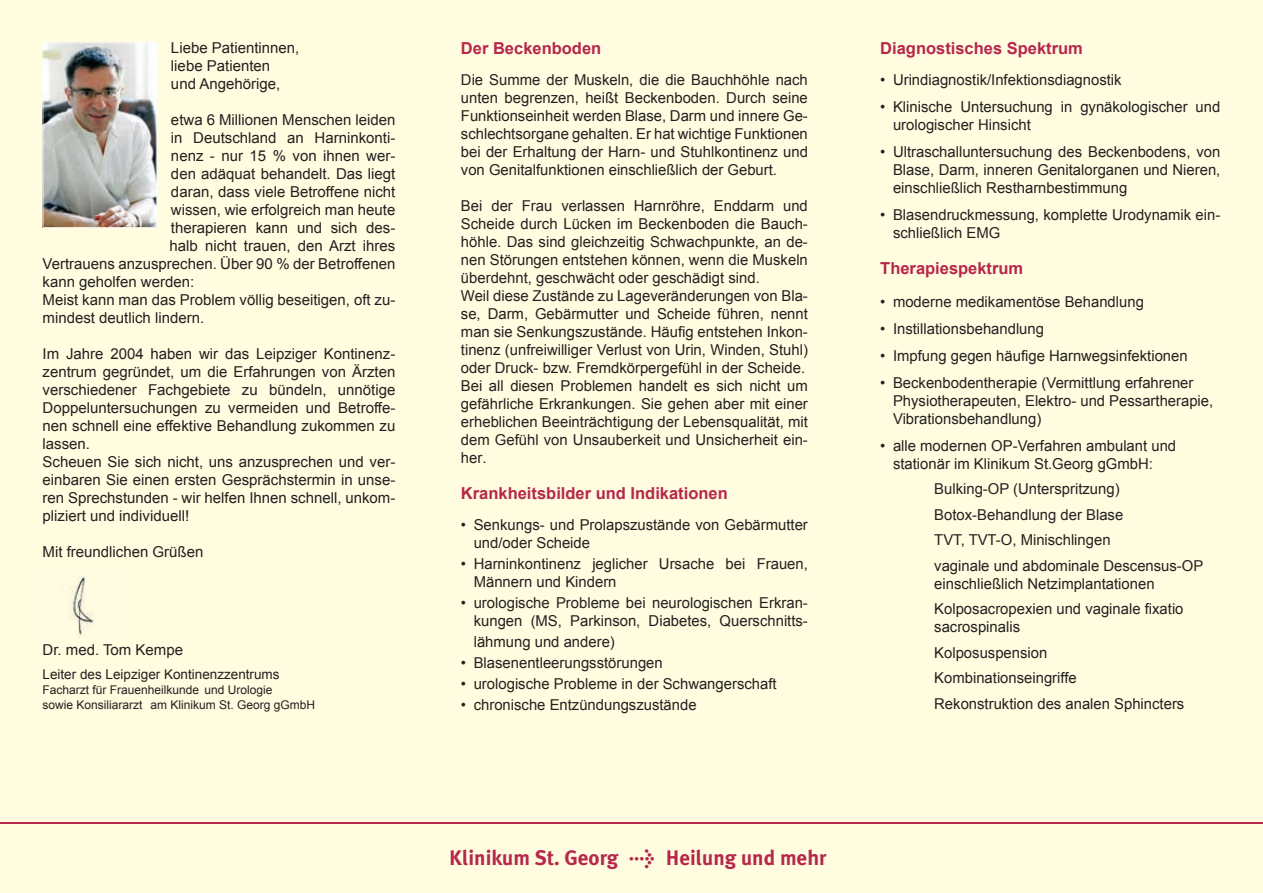
<style>
.page{position:relative;width:1263px;height:893px;background:#fffce0}
.page>*{position:absolute;margin:0;border:0;box-sizing:border-box;transform-origin:0 0}
.t1{font:700 21px "Meta Plus";color:#b6274b}
.t2{font:700 16.5px "Arial";color:#b6274b}
.t3{font:15px/18px "Arial";color:#231f20}
.t4{font:13.5px "Arial";color:#231f20}
.t5{font:12px/15px "Arial";color:#231f20}
</style>
<div class="page">
<hr style="left:0;top:822px;width:1263px;height:2px;background:#b6274b">
<img style="left:43px;top:43px;width:114px;height:185px">
<img style="left:68px;top:576px;width:26px;height:62px">
<p class="t3" style="left:171px;top:39px;width:130px">Liebe Patientinnen, liebe Patienten<br>und Angehörige,</p>
<p class="t3" style="left:171px;top:111px;width:226px">etwa 6 Millionen Menschen leiden</p>
<p class="t3" style="left:171px;top:129px;width:226px">in Deutschland an Harninkonti-</p>
<p class="t3" style="left:171px;top:147px;width:226px">nenz - nur 15 % von ihnen wer-</p>
<p class="t3" style="left:171px;top:165px;width:226px">den adäquat behandelt. Das liegt</p>
<p class="t3" style="left:171px;top:183px;width:226px">daran, dass viele Betroffene nicht</p>
<p class="t3" style="left:171px;top:201px;width:226px">wissen, wie erfolgreich man heute</p>
<p class="t3" style="left:171px;top:219px;width:226px">therapieren kann und sich des-</p>
<p class="t3" style="left:169px;top:237px;width:227px">halb nicht trauen, den Arzt ihres</p>
<p class="t3" style="left:43px;top:255px;width:354px">Vertrauens anzusprechen. Über 90 % der Betroffenen</p>
<p class="t3" style="left:43px;top:273px;width:153px">kann geholfen werden:</p>
<p class="t3" style="left:43px;top:291px;width:354px">Meist kann man das Problem völlig beseitigen, oft zu-</p>
<p class="t3" style="left:43px;top:309px;width:163px">mindest deutlich lindern.</p>
<p class="t3" style="left:43px;top:345px;width:354px">Im Jahre 2004 haben wir das Leipziger Kontinenz&shy;zentrum gegründet, um die Erfahrungen von Ärzten verschiedener Fachgebiete zu bündeln, unnötige Doppeluntersuchungen zu vermeiden und Betroffe&shy;nen schnell eine effektive Behandlung zukommen zu lassen.<br>Scheuen Sie sich nicht, uns anzusprechen und ver&shy;einbaren Sie einen ersten Gesprächstermin in unse&shy;ren Sprechstunden - wir helfen Ihnen schnell, unkom&shy;pliziert und individuell!</p>
<p class="t3" style="left:43px;top:543px;width:162px">Mit freundlichen Grüßen</p>
<p class="t3" style="left:43px;top:641px;width:142px">Dr. med. Tom Kempe</p>
<p class="t4" style="left:43px;top:665px;width:239px">Leiter des Leipziger Kontinenzzentrums</p>
<p class="t5" style="left:43px;top:682px;width:274px">Facharzt für Frauenheilkunde und Urologie<br>sowie Konsiliararzt am Klinikum St. Georg gGmbH</p>
<p class="t2" style="left:461px;top:38px;width:142px">Der Beckenboden</p>
<p class="t3" style="left:461px;top:71px;width:348px;text-align:justify">Die Summe der Muskeln, die die Bauchhöhle nach unten begrenzen, heißt Beckenboden. Durch seine Funktionseinheit werden Blase, Darm und innere Ge&shy;schlechtsorgane gehalten. Er hat wichtige Funktionen bei der Erhaltung der Harn- und Stuhlkontinenz und von Genitalfunktionen einschließlich der Geburt.</p>
<p class="t3" style="left:461px;top:197px;width:348px">Bei der Frau verlassen Harnröhre, Enddarm und Scheide durch Lücken im Beckenboden die Bauch&shy;höhle. Das sind gleichzeitig Schwachpunkte, an de&shy;nen Störungen entstehen können, wenn die Muskeln überdehnt, geschwächt oder geschädigt sind.<br>Weil diese Zustände zu Lageveränderungen von Bla&shy;se, Darm, Gebärmutter und Scheide führen, nennt man sie Senkungszustände. Häufig entstehen Inkon&shy;tinenz (unfreiwilliger Verlust von Urin, Winden, Stuhl) oder Druck- bzw. Fremdkörpergefühl in der Scheide.<br>Bei all diesen Problemen handelt es sich nicht um gefährliche Erkrankungen. Sie gehen aber mit einer erheblichen Beeinträchtigung der Lebensqualität, mit dem Gefühl von Unsauberkeit und Unsicherheit ein&shy;her.</p>
<p class="t2" style="left:461px;top:483px;width:268px">Krankheitsbilder und Indikationen</p>
<p class="t3" style="left:474px;top:516px;width:336px;text-indent:-13px">• Senkungs- und Prolapszustände von Gebärmutter und/oder Scheide</p>
<p class="t3" style="left:474px;top:555px;width:336px;text-indent:-13px">• Harninkontinenz jeglicher Ursache bei Frauen,<br>Männern und Kindern</p>
<p class="t3" style="left:461px;top:594px;width:348px;text-align:right">• urologische Probleme bei neurologischen Erkran&shy;kungen (MS, Parkinson, Diabetes, Querschnitts-</p>
<p class="t3" style="left:474px;top:633px;width:143px">lähmung und andere)</p>
<p class="t3" style="left:461px;top:654px;width:203px">• Blasenentleerungsstörungen</p>
<p class="t3" style="left:461px;top:675px;width:317px">• urologische Probleme in der Schwangerschaft</p>
<p class="t3" style="left:461px;top:696px;width:237px">• chronische Entzündungszustände</p>
<p class="t2" style="left:880px;top:38px;width:204px">Diagnostisches Spektrum</p>
<p class="t3" style="left:880px;top:71px;width:243px">• Urindiagnostik/Infektionsdiagnostik</p>
<p class="t3" style="left:893px;top:98px;width:329px;text-indent:-13px">• Klinische Untersuchung in gynäkologischer und urologischer Hinsicht</p>
<p class="t3" style="left:893px;top:143px;width:329px;text-align:justify;text-indent:-13px">• Ultraschalluntersuchung des Beckenbodens, von Blase, Darm, inneren Genitalorganen und Nieren, einschließlich Restharnbestimmung</p>
<p class="t3" style="left:893px;top:206px;width:329px;text-indent:-13px">• Blasendruckmessung, komplette Urodynamik ein&shy;schließlich EMG</p>
<p class="t2" style="left:880px;top:258px;width:145px">Therapiespektrum</p>
<p class="t3" style="left:880px;top:293px;width:265px">• moderne medikamentöse Behandlung</p>
<p class="t3" style="left:880px;top:320px;width:165px">• Instillationsbehandlung</p>
<p class="t3" style="left:880px;top:347px;width:309px">• Impfung gegen häufige Harnwegsinfektionen</p>
<p class="t3" style="left:893px;top:374px;width:322px;text-indent:-13px">• Beckenbodentherapie (Vermittlung erfahrener<br>Physiotherapeuten, Elektro- und Pessartherapie,<br>Vibrationsbehandlung)</p>
<p class="t3" style="left:893px;top:437px;width:285px;text-indent:-13px">• alle modernen OP-Verfahren ambulant und stationär im Klinikum St.Georg gGmbH:</p>
<p class="t3" style="left:934px;top:476px;width:271px;line-height:25.5px">Bulking-OP (Unterspritzung)<br>Botox-Behandlung der Blase<br>TVT, TVT-O, Minischlingen<br>vaginale und abdominale Descensus-OP</p>
<p class="t3" style="left:934px;top:571px;width:251px;line-height:25.5px">einschließlich Netzimplantationen<br>Kolposacropexien und vaginale fixatio</p>
<p class="t3" style="left:934px;top:614px;width:252px;line-height:25.5px">sacrospinalis<br>Kolposuspension<br>Kombinationseingriffe<br>Rekonstruktion des analen Sphincters</p>
<h1 class="t1" style="left:449px;top:846px;width:379px">Klinikum St. Georg &gt; Heilung und mehr</h1>
</div>
